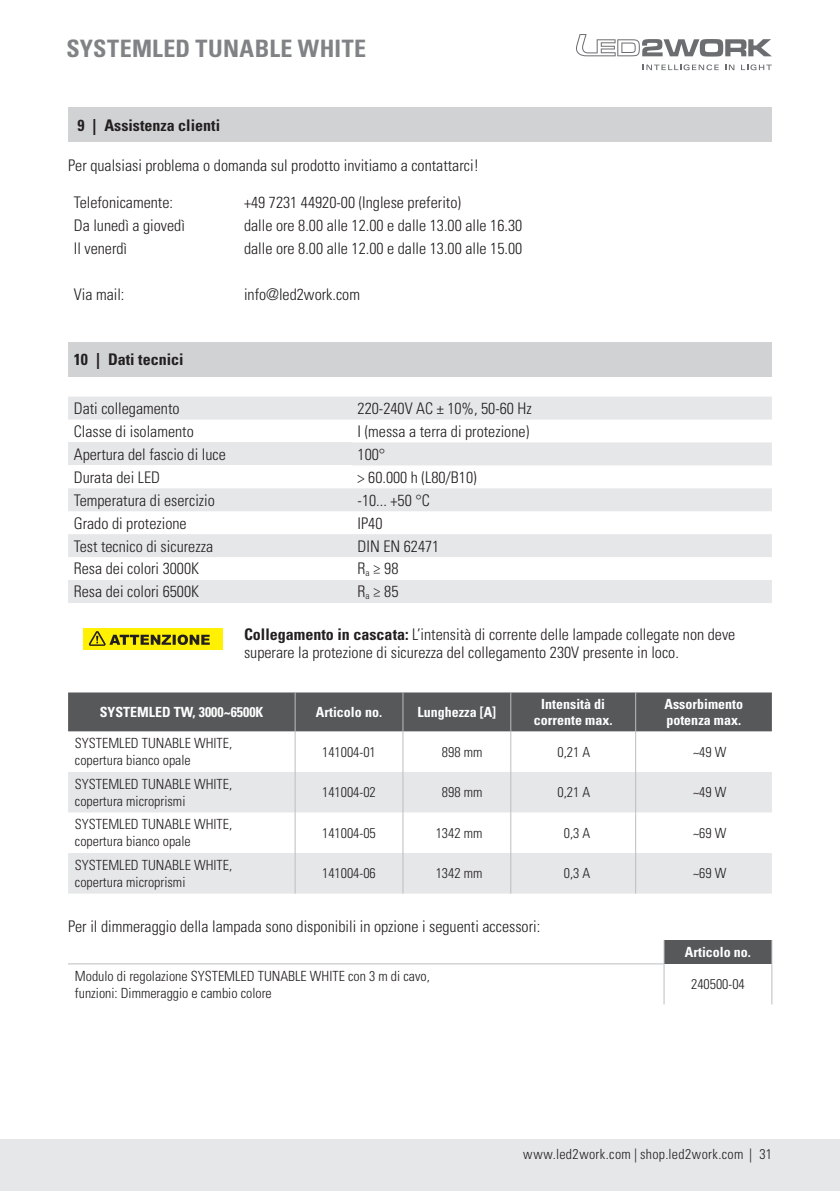
<style>
.page{position:relative;width:840px;height:1191px;background:#fff}
.page>*{position:absolute;margin:0;border:0;box-sizing:border-box;transform-origin:0 0}
.t1{font:700 condensed 24px "Univers LT Std";letter-spacing:.02em;color:#808285}
.t2{font:300 condensed 16px/17.2px "Univers LT Std";color:#231f20}
.t3{font:700 condensed 16px "Univers LT Std";color:#231f20}
.t4{font:300 condensed 14px/16.8px "Univers LT Std";color:#231f20}
.t5{font:700 condensed 14px/15.2px "Univers LT Std";color:#fff;text-align:center}
.t6{font:300 condensed 14px "Univers LT Std";letter-spacing:.025em;color:#231f20}
.s1{font-weight:700}
</style>
<div class="page">
<div style="left:0;top:1140px;width:839px;height:51px;background:#e6e7e9"></div>
<svg style="left:576px;top:34px;width:195px;height:23px"></svg>
<svg style="left:642px;top:64px;width:76px;height:6px"></svg>
<svg style="left:725px;top:65px;width:9px;height:5px"></svg>
<svg style="left:741px;top:64px;width:30px;height:6px"></svg>
<div style="left:68px;top:108px;width:703px;height:34px;background:#d1d2d4"></div>
<div style="left:68px;top:342px;width:703px;height:34px;background:#d1d2d4"></div>
<svg style="left:68px;top:397px;width:703px;height:206px;fill:#e6e7e9"></svg>
<div style="left:68px;top:442px;width:283px;height:23px;background:#e6e7e9"></div>
<div style="left:84px;top:628px;width:139px;height:22px;background:#fff101"></div>
<svg style="left:89px;top:631px;width:121px;height:15px"></svg>
<div style="left:68px;top:692px;width:703px;height:39px;background:#57585a"></div>
<svg style="left:68px;top:772px;width:226px;height:121px"></svg>
<svg style="left:295px;top:772px;width:476px;height:121px;fill:#e6e7e9"></svg>
<hr style="left:294px;top:692px;width:1px;height:39px;background:#bcbdc0">
<hr style="left:402px;top:692px;width:1px;height:39px;background:#bcbdc0">
<hr style="left:510px;top:692px;width:1px;height:39px;background:#bcbdc0">
<hr style="left:635px;top:692px;width:1px;height:39px;background:#bcbdc0">
<hr style="left:294px;top:731px;width:1px;height:41px;background:#bcbdc0">
<hr style="left:402px;top:731px;width:1px;height:41px;background:#bcbdc0">
<hr style="left:510px;top:731px;width:1px;height:41px;background:#bcbdc0">
<hr style="left:635px;top:731px;width:1px;height:41px;background:#bcbdc0">
<hr style="left:294px;top:772px;width:1px;height:40px;background:#bcbdc0">
<hr style="left:402px;top:772px;width:1px;height:40px;background:#bcbdc0">
<hr style="left:510px;top:772px;width:1px;height:40px;background:#bcbdc0">
<hr style="left:635px;top:772px;width:1px;height:40px;background:#bcbdc0">
<hr style="left:294px;top:812px;width:1px;height:41px;background:#bcbdc0">
<hr style="left:402px;top:812px;width:1px;height:41px;background:#bcbdc0">
<hr style="left:510px;top:812px;width:1px;height:41px;background:#bcbdc0">
<hr style="left:635px;top:812px;width:1px;height:41px;background:#bcbdc0">
<hr style="left:294px;top:853px;width:1px;height:40px;background:#bcbdc0">
<hr style="left:402px;top:853px;width:1px;height:40px;background:#bcbdc0">
<hr style="left:510px;top:853px;width:1px;height:40px;background:#bcbdc0">
<hr style="left:635px;top:853px;width:1px;height:40px;background:#bcbdc0">
<div style="left:663px;top:940px;width:108px;height:24px;background:#57585a"></div>
<svg style="left:663px;top:940px;width:1px;height:23px"></svg>
<svg style="left:771px;top:940px;width:1px;height:24px"></svg>
<hr style="left:663px;top:964px;width:1px;height:40px;background:#bcbdc0">
<hr style="left:771px;top:964px;width:1px;height:40px;background:#bcbdc0">
<hr style="left:68px;top:963px;width:596px;height:1px;background:#bcbdc0">
<h1 class="t1" style="left:32px;top:33px;width:336px">BA SYSTEMLED TUNABLE WHITE</h1>
<p class="t3" style="left:77px;top:115px;width:144px">9 | Assistenza clienti</p>
<p class="t2" style="left:68px;top:157px;width:412px">Per qualsiasi problema o domanda sul prodotto invitiamo a contattarci!</p>
<p class="t2" style="left:74px;top:194px;width:101px">Telefonicamente:</p>
<p class="t2" style="left:244px;top:194px;width:218px">+49 7231 44920-00 (Inglese preferito)</p>
<p class="t2" style="left:74px;top:217px;width:113px">Da lunedì a giovedì</p>
<p class="t2" style="left:244px;top:217px;width:279px">dalle ore 8.00 alle 12.00 e dalle 13.00 alle 16.30</p>
<p class="t2" style="left:74px;top:240px;width:55px">Il venerdì</p>
<p class="t2" style="left:244px;top:240px;width:279px">dalle ore 8.00 alle 12.00 e dalle 13.00 alle 15.00</p>
<p class="t2" style="left:74px;top:286px;width:52px">Via mail:</p>
<p class="t2" style="left:244px;top:286px;width:117px">info@led2work.com</p>
<p class="t3" style="left:74px;top:350px;width:111px">10 | Dati tecnici</p>
<p class="t2" style="left:74px;top:400px;width:107px">Dati collegamento</p>
<p class="t2" style="left:357px;top:400px;width:176px">220-240V AC ± 10%, 50-60 Hz</p>
<p class="t2" style="left:74px;top:422px;width:121px">Classe di isolamento</p>
<p class="t2" style="left:357px;top:422px;width:173px">I (messa a terra di protezione)</p>
<p class="t2" style="left:74px;top:445px;width:153px">Apertura del fascio di luce</p>
<p class="t2" style="left:357px;top:445px;width:29px">100°</p>
<p class="t2" style="left:74px;top:468px;width:88px">Durata dei LED</p>
<p class="t2" style="left:357px;top:468px;width:121px">&gt; 60.000 h (L80/B10)</p>
<p class="t2" style="left:74px;top:491px;width:142px">Temperatura di esercizio</p>
<p class="t2" style="left:357px;top:491px;width:74px">-10... +50 °C</p>
<p class="t2" style="left:74px;top:514px;width:114px">Grado di protezione</p>
<p class="t2" style="left:357px;top:514px;width:26px">IP40</p>
<p class="t2" style="left:74px;top:537px;width:141px">Test tecnico di sicurezza</p>
<p class="t2" style="left:357px;top:537px;width:83px">DIN EN 62471</p>
<p class="t2" style="left:74px;top:560px;width:127px">Resa dei colori 3000K</p>
<p class="t2" style="left:357px;top:560px;width:42px">R<sub>a</sub> ≥ 98</p>
<p class="t2" style="left:74px;top:583px;width:127px">Resa dei colori 6500K</p>
<p class="t2" style="left:357px;top:583px;width:42px">R<sub>a</sub> ≥ 85</p>
<p class="t2" style="left:244px;top:626px;width:492px"><span class="s1">Collegamento in cascata:</span> L’intensità di corrente delle lampade collegate non deve superare la protezione di sicurezza del collegamento 230V presente in loco.</p>
<p class="t5" style="left:100px;top:704px;width:165px">SYSTEMLED TW, 3000~6500K</p>
<p class="t5" style="left:316px;top:704px;width:68px">Articolo no.</p>
<p class="t5" style="left:417px;top:704px;width:80px">Lunghezza [A]</p>
<p class="t5" style="left:533px;top:697px;width:80px">Intensità di corrente max.</p>
<p class="t5" style="left:664px;top:697px;width:80px;text-align:left">Assorbimento potenza max.</p>
<p class="t4" style="left:75px;top:735px;width:159px">SYSTEMLED TUNABLE WHITE, copertura bianco opale</p>
<p class="t4" style="left:322px;top:743px;width:55px">141004-01</p>
<p class="t4" style="left:441px;top:743px;width:42px">898 mm</p>
<p class="t4" style="left:557px;top:743px;width:34px">0,21 A</p>
<p class="t4" style="left:692px;top:743px;width:35px">~49 W</p>
<p class="t4" style="left:75px;top:775px;width:159px">SYSTEMLED TUNABLE WHITE, copertura microprismi</p>
<p class="t4" style="left:322px;top:784px;width:55px">141004-02</p>
<p class="t4" style="left:441px;top:784px;width:42px">898 mm</p>
<p class="t4" style="left:557px;top:784px;width:34px">0,21 A</p>
<p class="t4" style="left:692px;top:784px;width:35px">~49 W</p>
<p class="t4" style="left:75px;top:816px;width:159px">SYSTEMLED TUNABLE WHITE, copertura bianco opale</p>
<p class="t4" style="left:322px;top:824px;width:55px">141004-05</p>
<p class="t4" style="left:435px;top:824px;width:48px">1342 mm</p>
<p class="t4" style="left:563px;top:824px;width:28px">0,3 A</p>
<p class="t4" style="left:692px;top:824px;width:35px">~69 W</p>
<p class="t4" style="left:75px;top:856px;width:159px">SYSTEMLED TUNABLE WHITE, copertura microprismi</p>
<p class="t4" style="left:322px;top:865px;width:55px">141004-06</p>
<p class="t4" style="left:435px;top:865px;width:48px">1342 mm</p>
<p class="t4" style="left:563px;top:865px;width:28px">0,3 A</p>
<p class="t4" style="left:692px;top:865px;width:35px">~69 W</p>
<p class="t2" style="left:68px;top:918px;width:473px">Per il dimmeraggio della lampada sono disponibili in opzione i seguenti accessori:</p>
<p class="t5" style="left:684px;top:944px;width:68px">Articolo no.</p>
<p class="t4" style="left:75px;top:967px;width:356px">Modulo di regolazione SYSTEMLED TUNABLE WHITE con 3 m di cavo, funzioni: Dimmeraggio e cambio colore</p>
<p class="t4" style="left:690px;top:976px;width:55px">240500-04</p>
<p class="t6" style="left:523px;top:1145px;width:250px">www.led2work.com | shop.led2work.com | 31</p>
</div>
